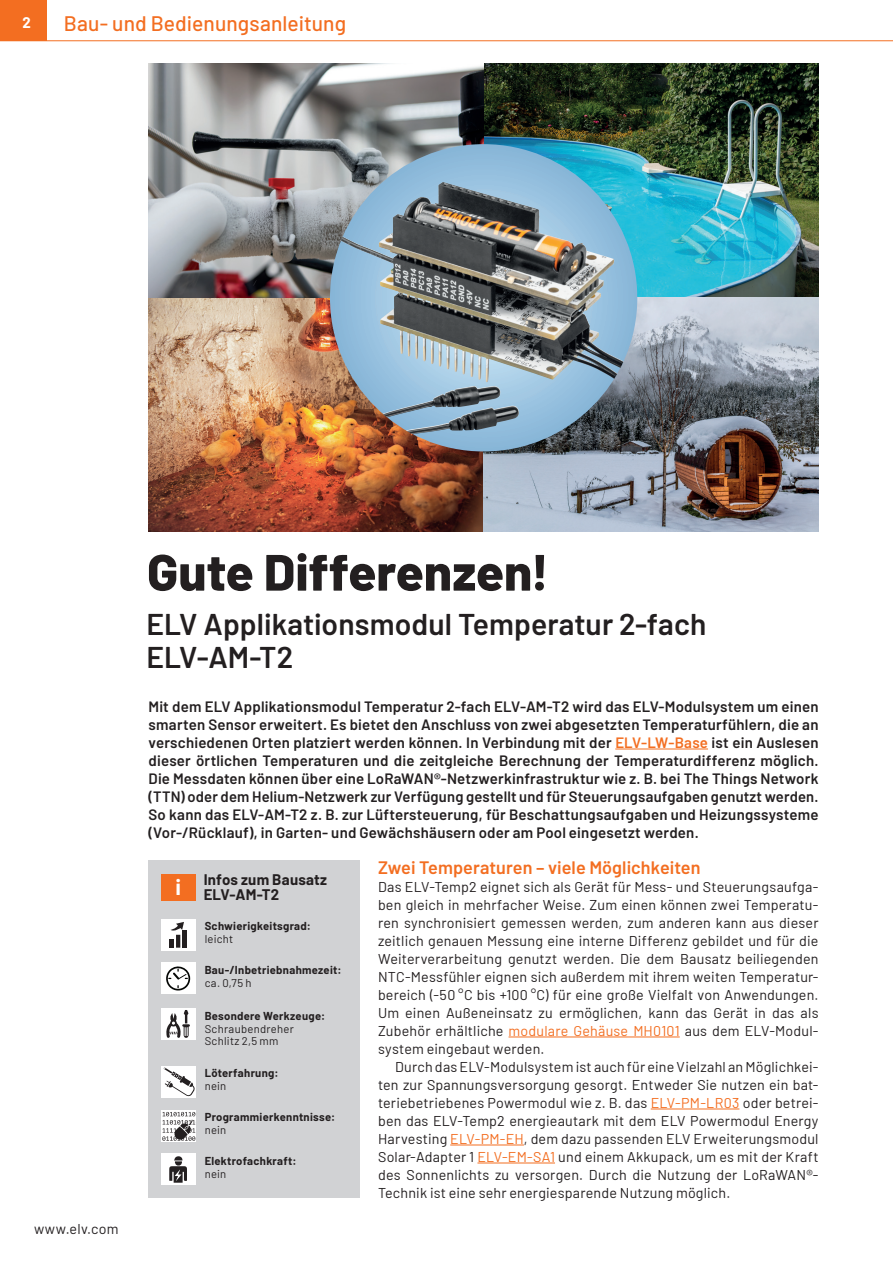
<style>
.page{position:relative;width:893px;height:1263px;background:#fff}
.page>*{position:absolute;margin:0;border:0;box-sizing:border-box;transform-origin:0 0}
.t1{font:800 51px "Barlow";color:#231f20}
.t2{font:600 30px/33px "Barlow";color:#231f20}
.t3{font:700 22.05px "Barlow";color:#fff}
.t4{font:500 21px "Barlow";letter-spacing:.005em;color:#f36e21}
.t5{font:600 18px "Barlow";letter-spacing:.005em;color:#f36e21}
.t6{font:600 15px/18px "Barlow";letter-spacing:.015em;color:#231f20;text-align:justify}
.t7{font:700 15px/15px "Barlow";letter-spacing:.015em;color:#231f20}
.t8{font:700 15px "Barlow";color:#fff}
.t9{font:14.25px/18px "Barlow";letter-spacing:.015em;color:#231f20;text-align:justify}
.t10{font:700 11.25px "Barlow";letter-spacing:.025em;color:#231f20}
.t11{font:11.25px/12.8px "Barlow";letter-spacing:.025em;color:#231f20}
.s1{color:#f36e21}
</style>
<div class="page">
<div style="left:0;top:0;width:47px;height:40px;background:#f36e21"></div>
<hr style="left:0;top:40px;width:893px;height:1px;background:#f36e21">
<img style="left:484px;top:64px;width:335px;height:234px">
<img style="left:149px;top:298px;width:670px;height:234px">
<img style="left:148px;top:64px;width:336px;height:233px">
<hr style="left:615px;top:749px;width:93px;height:1px;background:#f36e21">
<hr style="left:509px;top:1036px;width:171px;height:1px;background:#f36e21">
<hr style="left:651px;top:1108px;width:88px;height:1px;background:#f36e21">
<hr style="left:450px;top:1144px;width:74px;height:1px;background:#f36e21">
<hr style="left:477px;top:1162px;width:78px;height:1px;background:#f36e21">
<div style="left:149px;top:860px;width:211px;height:338px;background:#d1d2d4"></div>
<div style="left:161px;top:874px;width:35px;height:26px;background:#f36e21"></div>
<div style="left:161px;top:919px;width:35px;height:31px;background:#fff"></div>
<hr style="left:183px;top:930px;width:4px;height:18px;background:#231f20">
<svg style="left:170px;top:922px;width:14px;height:26px"></svg>
<div style="left:169px;top:939px;width:5px;height:9px;background:#231f20"></div>
<div style="left:161px;top:1154px;width:35px;height:31px;background:#fff"></div>
<svg style="left:169px;top:1156px;width:18px;height:27px"></svg>
<div style="left:161px;top:1066px;width:35px;height:31px;background:#fff"></div>
<svg style="left:164px;top:1067px;width:31px;height:30px"></svg>
<div style="left:161px;top:1008px;width:35px;height:32px;background:#fff"></div>
<svg style="left:166px;top:1010px;width:24px;height:28px"></svg>
<div style="left:161px;top:1110px;width:35px;height:31px;background:#fff"></div>
<svg style="left:162px;top:1112px;width:33px;height:29px"></svg>
<div style="left:161px;top:962px;width:35px;height:32px;background:#fff"></div>
<svg style="left:166px;top:966px;width:24px;height:25px"></svg>
<svg style="left:330px;top:144px;width:307px;height:307px;background:#8298a5"></svg>
<img style="left:341px;top:182px;width:101px;height:181px">
<img style="left:383px;top:386px;width:128px;height:48px">
<p class="t8" style="left:22px;top:11px;width:10px">2</p>
<h3 class="t4" style="left:64px;top:8px;width:284px">Bau- und Bedienungsanleitung</h3>
<h1 class="t1" style="left:147px;top:534px;width:403px">Gute Differenzen!</h1>
<h2 class="t2" style="left:147px;top:605px;width:561px">ELV Applikationsmodul Temperatur 2-fach<br>ELV-AM-T2</h2>
<p class="t9" style="left:34px;top:1219px;width:86px">www.elv.com</p>
<p class="t6" style="left:148px;top:696px;width:672px">Mit dem ELV Applikationsmodul Temperatur 2-fach ELV-AM-T2 wird das ELV-Modulsystem um einen smarten Sensor erweitert. Es bietet den Anschluss von zwei abgesetzten Temperaturfühlern, die an verschiedenen Orten platziert werden können. In Verbindung mit der <span class="s1">ELV-LW-Base</span> ist ein Auslesen dieser örtlichen Temperaturen und die zeitgleiche Berechnung der Temperaturdifferenz möglich.<br>Die Messdaten können ü ber eine LoRaWAN®-Netzwerkinfrastruktur wie z. B. bei The Things Network (TTN) oder dem Helium-Netzwerk zur Verfügung gestellt und für Steuerungsaufgaben genutzt werden.<br>So kann das ELV-AM-T2 z. B. zur Lüftersteuerung, fü r Beschattungsaufgaben und Heizungssysteme (Vor-/Rücklauf), in Garten- und Gewächshäusern oder am Pool eingesetzt werden.</p>
<p class="t5" style="left:378px;top:854px;width:324px">Zwei Temperaturen – viele Möglichkeiten</p>
<p class="t9" style="left:378px;top:877px;width:442px">Das ELV-Temp2 eignet sich als Gerät für Mess- und Steuerungsaufga&shy;ben gleich in mehrfacher Weise. Zum einen können zwei Temperatu&shy;ren synchronisiert gemessen werden, zum anderen kann aus dieser zeitlich genauen Messung eine interne Differenz gebildet und für die Weiterverarbeitung genutzt werden. Die dem Bausatz beiliegenden NTC-Messfühler eignen sich außerdem mit ihrem weiten Temperatur&shy;bereich (-50 °C bis +100 °C) für eine große Vielfalt von Anwendungen.<br>Um einen Außeneinsatz zu ermöglichen, kann das Gerät in das als Zubehör erhältliche <span class="s1">modulare Gehäuse MH0101</span> aus dem ELV-Modul&shy;system eingebaut werden.</p>
<p class="t9" style="left:378px;top:1057px;width:442px;text-indent:17px">Durch das ELV-Modulsystem ist auch für eine Vielzahl an Möglichkei&shy;ten zur Spannungsversorgung gesorgt. Entweder Sie nutzen ein bat&shy;teriebetriebenes Powermodul wie z. B. das <span class="s1">ELV-PM-LR03</span> oder betrei&shy;ben das ELV-Temp2 energieautark mit dem ELV Powermodul Energy Harvesting <span class="s1">ELV-PM-EH</span>, dem dazu passenden ELV Erweiterungsmodul Solar-Adapter 1 <span class="s1">ELV-EM-SA1</span> und einem Akkupack, um es mit der Kraft des Sonnenlichts zu versorgen. Durch die Nutzung der LoRaWAN®- Technik ist eine sehr energiesparende Nutzung möglich.</p>
<p class="t7" style="left:204px;top:871px;width:125px">Infos zum Bausatz<br>ELV-AM-T2</p>
<h3 class="t3" style="left:175px;top:870px;width:7px">i</h3>
<p class="t10" style="left:205px;top:918px;width:108px">Schwierigkeitsgrad:</p>
<p class="t11" style="left:205px;top:932px;width:30px">leicht</p>
<p class="t10" style="left:205px;top:961px;width:138px">Bau-/Inbetriebnahmezeit:</p>
<p class="t11" style="left:205px;top:975px;width:48px">ca. 0,75 h</p>
<p class="t10" style="left:205px;top:1007px;width:122px">Besondere Werkzeuge:</p>
<p class="t11" style="left:205px;top:1021px;width:91px">Schraubendreher<br>Schlitz 2,5 mm</p>
<p class="t10" style="left:205px;top:1065px;width:75px">Löterfahrung:</p>
<p class="t11" style="left:205px;top:1079px;width:23px">nein</p>
<p class="t10" style="left:205px;top:1109px;width:132px">Programmierkenntnisse:</p>
<p class="t11" style="left:205px;top:1123px;width:23px">nein</p>
<p class="t10" style="left:205px;top:1153px;width:93px">Elektrofachkraft:</p>
<p class="t11" style="left:205px;top:1166px;width:23px">nein</p>
</div>
